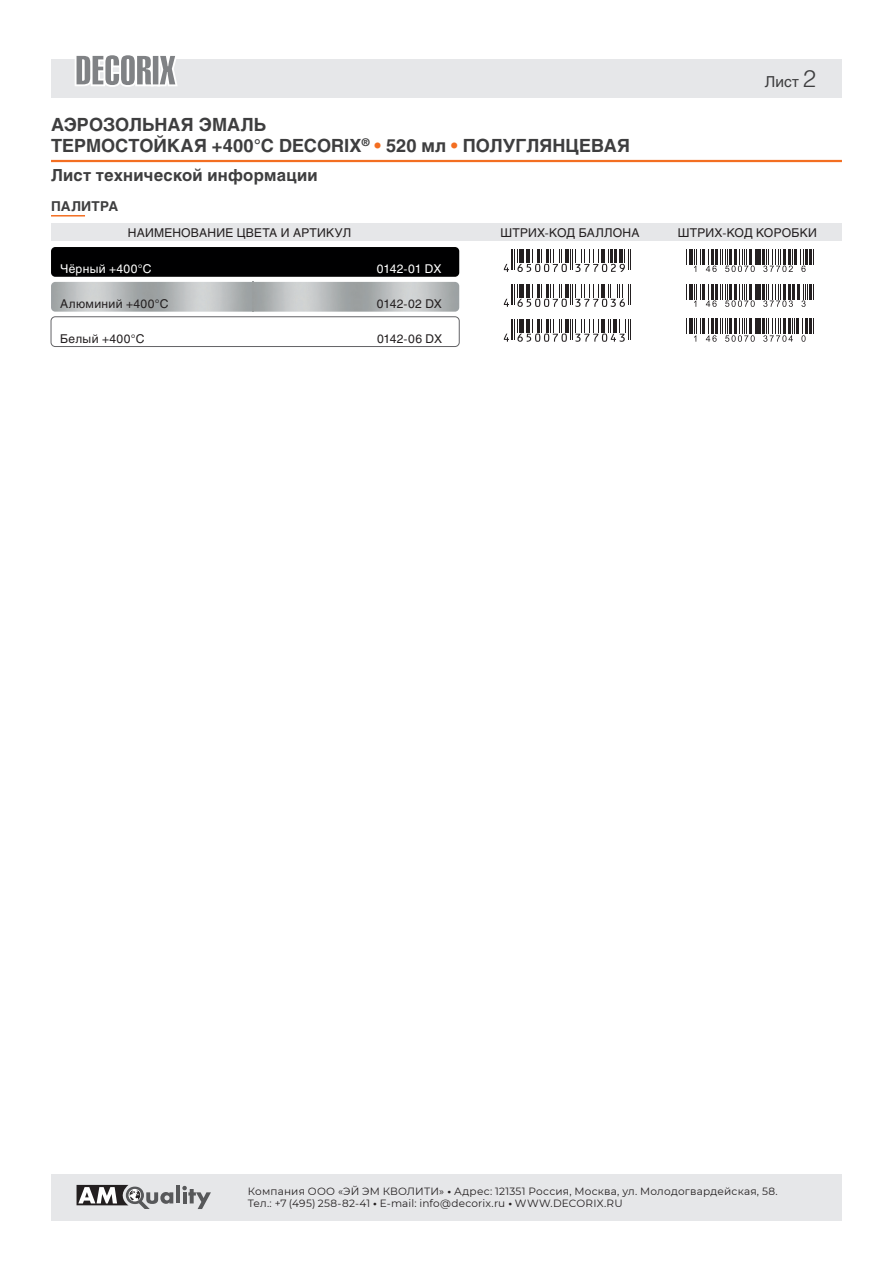
<style>
.page{position:relative;width:893px;height:1263px;background:#fff}
.page>*{position:absolute;margin:0;border:0;box-sizing:border-box;transform-origin:0 0}
.t1{font:700 18px/21.6px "Helios";color:#3e3e3f}
.t2{font:700 16.5px "Helios";letter-spacing:.015em;color:#3e3e3f}
.t3{font:15px "Helios";color:#3e3e3f}
.t4{font:700 13.5px "Helios";letter-spacing:.015em;color:#3e3e3f}
.t5{font:12px "Helios";letter-spacing:.02em;color:#231f20}
.t6{font:12px "Helios";letter-spacing:.025em;color:#fff}
.t7{font:10.5px/12.6px "Montserrat";letter-spacing:.02em;color:#231f20}
.s1{color:#f36e21}
.s2{font-weight:300;font-size:24px}
.s3{font-weight:700}
</style>
<div class="page">
<div style="left:51px;top:316px;width:409px;height:31px;border:1px solid #636366;border-radius:4px"></div>
<div style="left:51px;top:224px;width:791px;height:17px;background:#e6e7e9"></div>
<hr style="left:51px;top:215px;width:34px;height:2px;background:#f36e21">
<div style="left:51px;top:247px;width:408px;height:30px;background:#000001;border-radius:4px"></div>
<div style="left:51px;top:60px;width:791px;height:38px;background:#e6e7e9"></div>
<svg style="left:73px;top:55px;width:107px;height:32px"></svg>
<hr style="left:51px;top:160px;width:791px;height:2px;background:#f36e21">
<div style="left:51px;top:1174px;width:791px;height:46px;background:#e6e7e9"></div>
<hr style="left:176px;top:1185px;width:4px;height:18px;background:#57585a">
<svg style="left:182px;top:1186px;width:29px;height:23px"></svg>
<svg style="left:77px;top:1185px;width:96px;height:24px"></svg>
<svg style="left:504px;top:319px;width:127px;height:23px"></svg>
<svg style="left:504px;top:284px;width:127px;height:23px"></svg>
<svg style="left:504px;top:249px;width:127px;height:23px"></svg>
<hr style="left:758px;top:319px;width:3px;height:15px;background:#231f20">
<hr style="left:762px;top:319px;width:3px;height:15px;background:#231f20">
<svg style="left:686px;top:319px;width:71px;height:23px"></svg>
<svg style="left:763px;top:319px;width:51px;height:23px"></svg>
<hr style="left:758px;top:284px;width:3px;height:15px;background:#231f20">
<hr style="left:762px;top:284px;width:3px;height:15px;background:#231f20">
<svg style="left:686px;top:284px;width:71px;height:23px"></svg>
<svg style="left:763px;top:284px;width:51px;height:23px"></svg>
<hr style="left:758px;top:249px;width:3px;height:15px;background:#231f20">
<hr style="left:762px;top:249px;width:3px;height:15px;background:#231f20">
<hr style="left:794px;top:249px;width:3px;height:15px;background:#231f20">
<svg style="left:686px;top:249px;width:71px;height:23px"></svg>
<svg style="left:763px;top:249px;width:30px;height:23px"></svg>
<svg style="left:800px;top:249px;width:14px;height:23px"></svg>
<h1 class="t1" style="left:51px;top:113px;width:580px">АЭРОЗОЛЬНАЯ ЭМАЛЬ<br>ТЕРМОСТОЙКАЯ +400°С DECORIX<sup>®</sup> <span class="s1">•</span> 520 мл <span class="s1">•</span> ПОЛУГЛЯНЦЕВАЯ</h1>
<h2 class="t2" style="left:51px;top:166px;width:268px">Лист технической информации</h2>
<p class="t4" style="left:51px;top:198px;width:69px">ПАЛИТРА</p>
<h3 class="t3" style="left:765px;top:72px;width:53px">Лист <span class="s2">2</span></h3>
<p class="t5" style="left:128px;top:226px;width:225px">НАИМЕНОВАНИЕ ЦВЕТА И АРТИКУЛ</p>
<p class="t5" style="left:500px;top:226px;width:141px">ШТРИХ-КОД БАЛЛОНА</p>
<p class="t5" style="left:678px;top:226px;width:140px">ШТРИХ-КОД КОРОБКИ</p>
<p class="t6" style="left:60px;top:262px;width:93px">Чёрный +400°С</p>
<p class="t6" style="left:377px;top:262px;width:66px">0142-01 DX</p>
<p class="t5" style="left:60px;top:297px;width:110px">Алюминий +400°С</p>
<p class="t5" style="left:377px;top:297px;width:66px">0142-02 DX</p>
<p class="t5" style="left:60px;top:332px;width:86px">Белый +400°С</p>
<p class="t5" style="left:377px;top:332px;width:67px">0142-06 DX</p>
<p class="t7" style="left:248px;top:1184px;width:531px">Компания ООО «ЭЙ ЭМ КВОЛИТИ» <span class="s3">•</span> Адрес: 121351 Россия, Москва, ул. Молодогвардейская, 58.<br>Тел.: +7 (495) 258-82-41 <span class="s3">•</span> E-mail: info@decorix.ru <span class="s3">•</span> WWW.DECORIX.RU</p>
</div>
